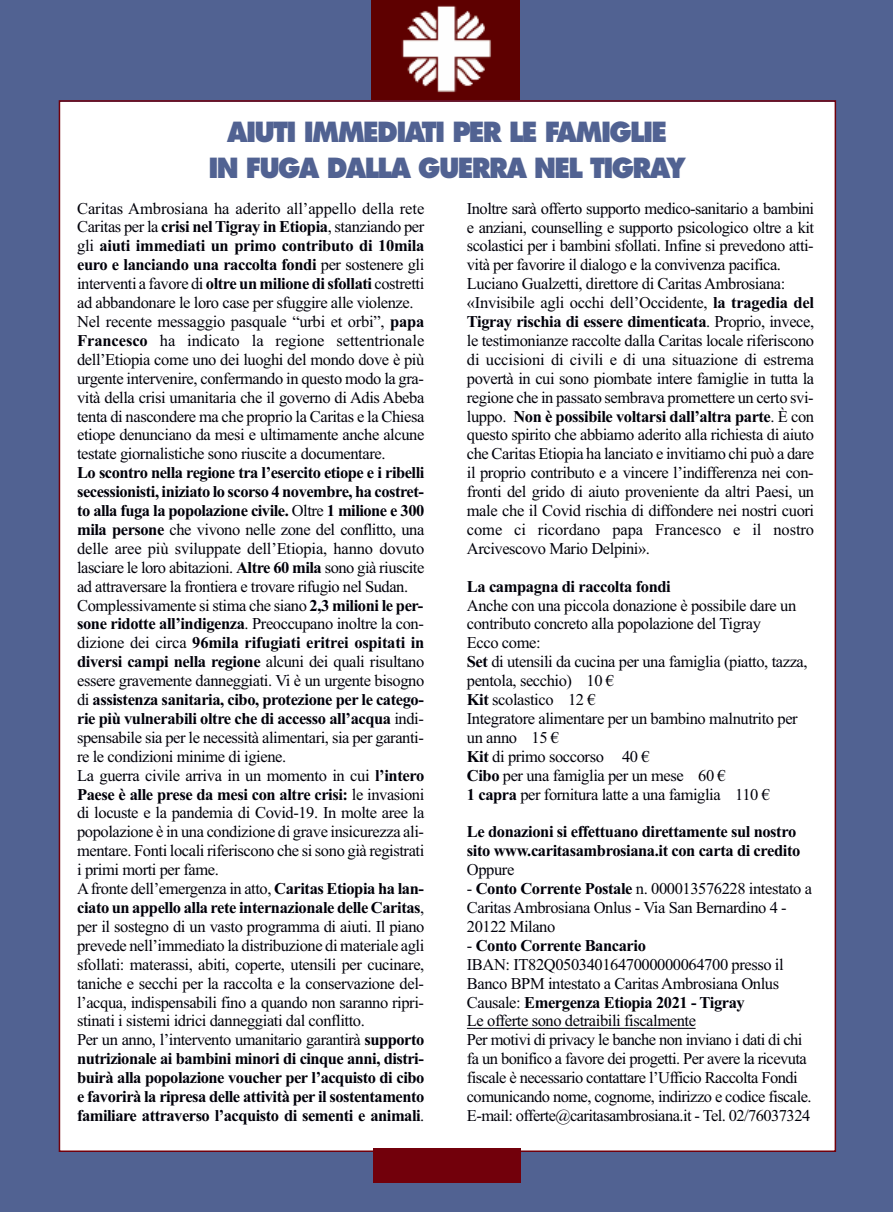
<style>
.page{position:relative;width:893px;height:1212px;background:#516292}
.page>*{position:absolute;margin:0;border:0;box-sizing:border-box;transform-origin:0 0}
.t1{font:800 27px/35.7px "Futura";letter-spacing:-.065em;color:#516292;text-align:center;scale:.93 1}
.t2{font:16.5px/18.9px "Times New Roman";letter-spacing:-.025em;color:#00000a}
.t3{font:700 16.5px/18.9px "Times New Roman";letter-spacing:-.025em;color:#00000a}
.s1{font-weight:700}
</style>
<div class="page">
<div style="left:60px;top:102px;width:775px;height:1048px;background:#fff"></div>
<div style="left:373px;top:1149px;width:148px;height:34px;background:#72000b"></div>
<img style="left:372px;top:0;width:148px;height:100px">
<hr style="left:467px;top:1028px;width:229px;height:1px;background:#00000a">
<h1 class="t1" style="left:209px;top:116px;width:515px">AIUTI IMMEDIATI PER LE FAMIGLIE<br>IN FUGA DALLA GUERRA NEL TIGRAY</h1>
<p class="t2" style="left:77px;top:198px;width:349px">Caritas Ambrosiana ha aderito all’appello della rete Caritas per la <span class="s1">crisi nel Tigray in Etiopia</span>, stanziando per gli <span class="s1">aiuti immediati un primo contributo di 10mila euro e lanciando una raccolta fondi</span> per sostenere gli interventi a favore di <span class="s1">oltre un milione di sfollati</span> costretti ad abbandonare le loro case per sfuggire alle violenze.<br>Nel recente messaggio pasquale “urbi et orbi”, <span class="s1">papa Francesco</span> ha indicato la regione settentrionale dell’Etiopia come uno dei luoghi del mondo dove è più urgente intervenire, confermando in questo modo la gra&shy;vità della crisi umanitaria che il governo di Adis Abeba tenta di nascondere ma che proprio la Caritas e la Chiesa etiope denunciano da mesi e ultimamente anche alcune testate giornalistiche sono riuscite a documentare.</p>
<p class="t2" style="left:77px;top:463px;width:349px"><span class="s1">Lo scontro nella regione tra l’esercito etiope e i ribelli secessionisti, iniziato lo scorso 4 novembre, ha costret&shy;to alla fuga la popolazione civile.</span> Oltre <span class="s1">1 milione e 300 mila persone</span> che vivono nelle zone del conflitto, una delle aree più sviluppate dell’Etiopia, hanno dovuto lasciare le loro abitazioni. <span class="s1">Altre 60 mila</span> sono già riuscite ad attraversare la frontiera e trovare rifugio nel Sudan.<br>Complessivamente si stima che siano <span class="s1">2,3 milioni le per&shy;sone ridotte all’indigenza</span>. Preoccupano inoltre la con&shy;dizione dei circa <span class="s1">96mila rifugiati eritrei ospitati in diversi campi nella regione</span> alcuni dei quali risultano essere gravemente danneggiati. Vi è un urgente bisogno di <span class="s1">assistenza sanitaria, cibo, protezione per le catego&shy;rie più vulnerabili oltre che di accesso all’acqua</span> indi&shy;spensabile sia per le necessità alimentari, sia per garanti&shy;re le condizioni minime di igiene.<br>La guerra civile arriva in un momento in cui <span class="s1">l’intero Paese è alle prese da mesi con altre crisi:</span> le invasioni di locuste e la pandemia di Covid-19. In molte aree la popolazione è in una condizione di grave insicurezza ali&shy;mentare. Fonti locali riferiscono che si sono già registrati i primi morti per fame.<br>Afronte dell’emergenza in atto, <span class="s1">Caritas Etiopia ha lan&shy;ciato un appello alla rete internazionale delle Caritas</span>, per il sostegno di un vasto programma di aiuti. Il piano prevede nell’immediato la distribuzione di materiale agli sfollati: materassi, abiti, coperte, utensili per cucinare, taniche e secchi per la raccolta e la conservazione del&shy;l’acqua, indispensabili fino a quando non saranno ripri&shy;stinati i sistemi idrici danneggiati dal conflitto.<br>Per un anno, l’intervento umanitario garantirà <span class="s1">supporto nutrizionale ai bambini minori di cinque anni, distri&shy;buirà alla popolazione voucher per l’acquisto di cibo e favorirà la ripresa delle attività per il sostentamento familiare attraverso l’acquisto di sementi e animali</span>.</p>
<p class="t2" style="left:467px;top:198px;width:349px">Inoltre sarà offerto supporto medico-sanitario a bambini e anziani, counselling e supporto psicologico oltre a kit scolastici per i bambini sfollati. Infine si prevedono atti&shy;vità per favorire il dialogo e la convivenza pacifica.<br>Luciano Gualzetti, direttore di Caritas Ambrosiana: «Invisibile agli occhi dell’Occidente, <span class="s1">la tragedia del Tigray rischia di essere dimenticata</span>. Proprio, invece, le testimonianze raccolte dalla Caritas locale riferiscono di uccisioni di civili e di una situazione di estrema povertà in cui sono piombate intere famiglie in tutta la regione che in passato sembrava promettere un certo svi&shy;luppo. <span class="s1">Non è possibile voltarsi dall’altra parte</span>. È con questo spirito che abbiamo aderito alla richiesta di aiuto che Caritas Etiopia ha lanciato e invitiamo chi può a dare il proprio contributo e a vincere l’indifferenza nei con&shy;fronti del grido di aiuto proveniente da altri Paesi, un male che il Covid rischia di diffondere nei nostri cuori come ci ricordano papa Francesco e il nostro Arcivescovo Mario Delpini».</p>
<p class="t3" style="left:467px;top:576px;width:205px">La campagna di raccolta fondi</p>
<p class="t2" style="left:467px;top:595px;width:342px">Anche con una piccola donazione è possibile dare un contributo concreto alla popolazione del Tigray<br>Ecco come:<br><span class="s1">Set</span> di utensili da cucina per una famiglia (piatto, tazza, pentola, secchio) 10 €<br><span class="s1">Kit</span> scolastico 12 €<br>Integratore alimentare per un bambino malnutrito per un anno 15 €<br><span class="s1">Kit</span> di primo soccorso 40 €<br><span class="s1">Cibo</span> per una famiglia per un mese 60 €<br><span class="s1">1 capra</span> per fornitura latte a una famiglia 110 €</p>
<p class="t3" style="left:467px;top:822px;width:335px">Le donazioni si effettuano direttamente sul nostro sito www.caritasambrosiana.it con carta di credito</p>
<p class="t2" style="left:467px;top:860px;width:49px">Oppure</p>
<p class="t2" style="left:467px;top:879px;width:347px">- <span class="s1">Conto Corrente Postale</span> n. 000013576228 intestato a<br>Caritas Ambrosiana Onlus - Via San Bernardino 4 -<br>20122 Milano</p>
<p class="t2" style="left:467px;top:936px;width:346px">- <span class="s1">Conto Corrente Bancario<br></span>IBAN: IT82Q0503401647000000064700 presso il Banco BPM intestato a Caritas Ambrosiana Onlus Causale: <span class="s1">Emergenza Etiopia 2021 - Tigray<br></span>Le offerte sono detraibili fiscalmente<br>Per motivi di privacy le banche non inviano i dati di chi fa un bonifico a favore dei progetti. Per avere la ricevuta fiscale è necessario contattare l’Ufficio Raccolta Fondi comunicando nome, cognome, indirizzo e codice fiscale.<br>E-mail: offerte@caritasambrosiana.it - Tel. 02/76037324</p>
</div>
